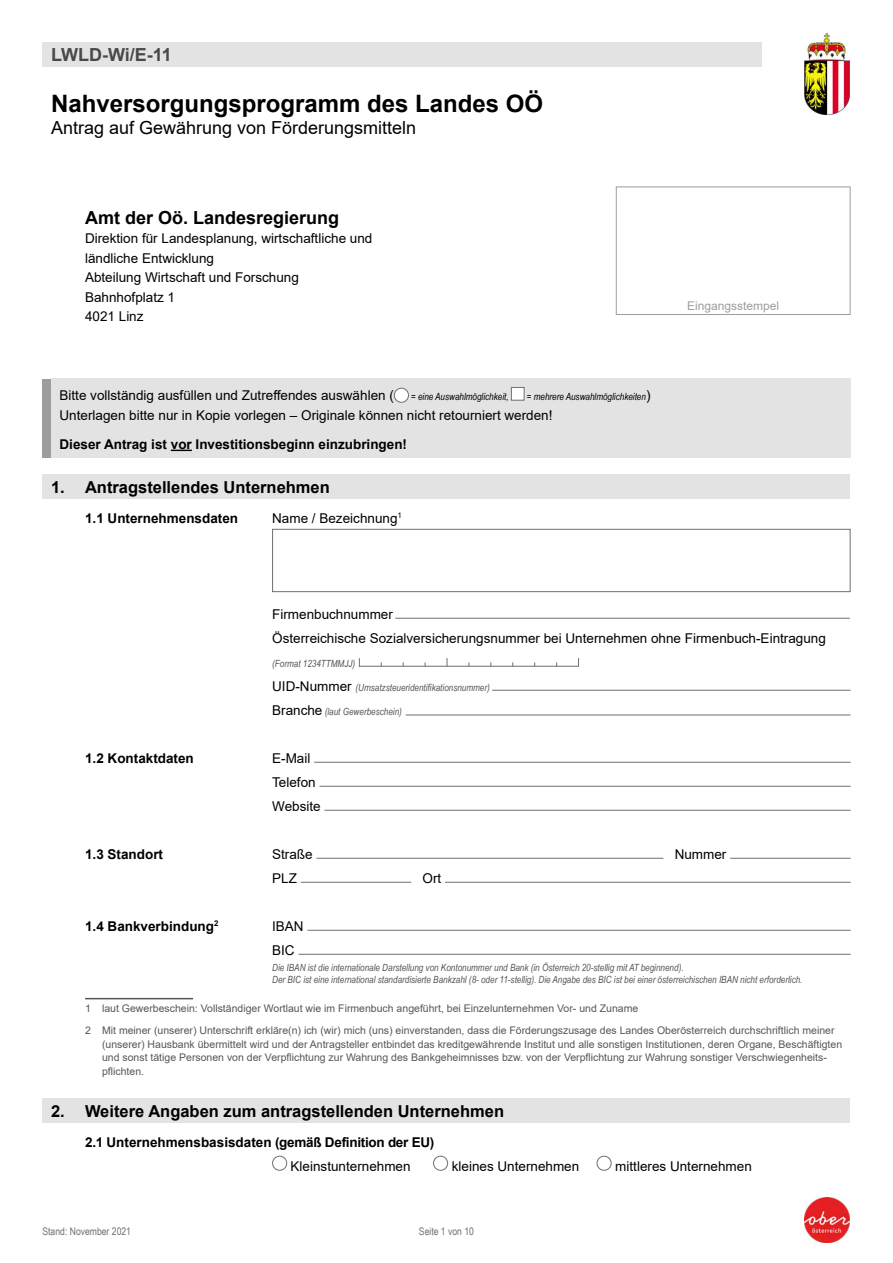
<style>
.page{position:relative;width:893px;height:1263px;background:#fff}
.page>*{position:absolute;margin:0;border:0;box-sizing:border-box;transform-origin:0 0}
.Formularkopf_H1_Formulartitel{font:700 24px "Arial";color:#000}
.Formularkopf_H1_Formulartitel-2{font:18px "Arial";color:#000}
.Formularkopf_P_Adresse{font:700 18px "Arial";color:#000}
.Formularkopf_P_Formularnummer{font:700 18px "Arial";letter-spacing:-.01em;color:#494948}
.Formularabschnitt_H2{font:700 16.5px "Arial";color:#000}
.Formularabschnitt_P_Text{font:13.5px/24px "Arial";color:#000}
.Formularabschnitt_P_Text-2{font:700 13.5px/24px "Arial";color:#000}
.Formularkopf_P_Allgemeine_Infos{font:13.5px "Arial";color:#000}
.Formularkopf_P_Adresse-2{font:13.5px/19.5px "Arial";color:#000}
.Formularkopf_P_Allgemeine_Infos-2{font:700 13.5px "Arial";color:#000}
.t1{font:12px "Arial";color:#9c9d9d}
.AUT_Fußnote{font:10.5px/13.5px "Arial";color:#565656}
.Formularkopf_P_Aktueller_Stand{font:10.5px "Arial Narrow";color:#6f6f6e}
.Formularabschnitt_P_Text-3{font:italic 9.9px/11.9px "Arial Narrow";color:#565656}
.Formularkopf_P_Allgemeine_Infos-3{font:italic 9.9px "Arial Narrow";color:#000}
.s1{font-family:"Arial";font-style:normal;font-size:13.5px}
.s2{font-family:"Arial";font-style:normal;font-size:13.5px;color:#000}
.s3{font-weight:400}
</style>
<div class="page">
<div style="left:616px;top:187px;width:234px;height:128px;border:1px solid #9c9d9d"></div>
<div style="left:43px;top:43px;width:719px;height:24px;background:#e3e3e3"></div>
<div style="left:51px;top:379px;width:799px;height:32px;background:#e3e3e3"></div>
<div style="left:51px;top:397px;width:799px;height:34px;background:#e3e3e3"></div>
<div style="left:51px;top:426px;width:799px;height:31px;background:#e3e3e3"></div>
<svg style="left:171px;top:450px;width:21px;height:1px"></svg>
<hr style="left:85px;top:998px;width:108px;height:1px;background:#565656">
<div style="left:43px;top:475px;width:807px;height:24px;background:#e3e3e3"></div>
<div style="left:43px;top:1099px;width:807px;height:24px;background:#e3e3e3"></div>
<img style="left:805px;top:34px;width:45px;height:81px">
<img style="left:805px;top:1198px;width:45px;height:45px">
<div style="left:394px;top:388px;width:14px;height:14px;background:#fff;border-radius:50%"></div>
<div style="left:394px;top:388px;width:15px;height:15px;border:1px solid #6f6f6e;border-radius:50%"></div>
<div style="left:511px;top:387px;width:13px;height:14px;background:#fff;border:1px solid #6f6f6e"></div>
<div style="left:272px;top:529px;width:578px;height:63px;border:1px solid #6f6f6e"></div>
<hr style="left:395px;top:618px;width:455px;height:1px;background:#6f6f6e">
<hr style="left:359px;top:666px;width:220px;height:1px;background:#6f6f6e">
<hr style="left:492px;top:690px;width:358px;height:1px;background:#6f6f6e">
<hr style="left:406px;top:715px;width:444px;height:1px;background:#6f6f6e">
<hr style="left:314px;top:762px;width:536px;height:1px;background:#6f6f6e">
<hr style="left:319px;top:786px;width:531px;height:1px;background:#6f6f6e">
<hr style="left:324px;top:810px;width:526px;height:1px;background:#6f6f6e">
<hr style="left:316px;top:858px;width:347px;height:1px;background:#6f6f6e">
<hr style="left:730px;top:858px;width:120px;height:1px;background:#6f6f6e">
<hr style="left:301px;top:882px;width:110px;height:1px;background:#6f6f6e">
<hr style="left:445px;top:882px;width:405px;height:1px;background:#6f6f6e">
<hr style="left:307px;top:930px;width:543px;height:1px;background:#6f6f6e">
<hr style="left:298px;top:954px;width:552px;height:1px;background:#6f6f6e">
<div style="left:272px;top:1156px;width:15px;height:15px;border:1px solid #6f6f6e;border-radius:50%"></div>
<div style="left:433px;top:1156px;width:15px;height:15px;border:1px solid #6f6f6e;border-radius:50%"></div>
<div style="left:597px;top:1156px;width:14px;height:15px;border:1px solid #6f6f6e;border-radius:50%"></div>
<p class="Formularkopf_P_Formularnummer" style="left:51px;top:42px;width:122px">LWLD-Wi/E-11</p>
<h1 class="Formularkopf_H1_Formulartitel" style="left:51px;top:87px;width:494px">Nahversorgungsprogramm des Landes OÖ</h1>
<h1 class="Formularkopf_H1_Formulartitel-2" style="left:51px;top:115px;width:367px">Antrag auf Gewährung von Förderungsmitteln</h1>
<p class="Formularkopf_P_Adresse" style="left:85px;top:205px;width:256px">Amt der Oö. Landesregierung</p>
<p class="Formularkopf_P_Adresse-2" style="left:85px;top:228px;width:289px">Direktion für Landesplanung, wirtschaftliche und ländliche Entwicklung<br>Abteilung Wirtschaft und Forschung<br>Bahnhofplatz 1<br>4021 Linz</p>
<p class="Formularkopf_P_Allgemeine_Infos" style="left:60px;top:385px;width:336px">Bitte vollständig ausfüllen und Zutreffendes auswählen (</p>
<p class="Formularkopf_P_Allgemeine_Infos-3" style="left:411px;top:389px;width:99px">= eine Auswahlmöglichkeit,</p>
<p class="Formularkopf_P_Allgemeine_Infos-3" style="left:527px;top:389px;width:125px">= mehrere Auswahlmöglichkeiten<span class="s1">)</span></p>
<p class="Formularkopf_P_Allgemeine_Infos" style="left:60px;top:406px;width:494px">Unterlagen bitte nur in Kopie vorlegen – Originale können nicht retourniert werden!</p>
<p class="Formularkopf_P_Allgemeine_Infos-2" style="left:60px;top:435px;width:349px">Dieser Antrag ist vor Investitionsbeginn einzubringen!</p>
<h2 class="Formularabschnitt_H2" style="left:51px;top:475px;width:280px">1. Antragstellendes Unternehmen</h2>
<p class="Formularabschnitt_P_Text-2" style="left:85px;top:506px;width:155px">1.1 Unternehmensdaten</p>
<p class="Formularabschnitt_P_Text" style="left:272px;top:506px;width:131px">Name / Bezeichnung<sup>1</sup></p>
<p class="t1" style="left:687px;top:297px;width:94px">Eingangsstempel</p>
<p class="Formularabschnitt_P_Text" style="left:272px;top:602px;width:555px">Firmenbuchnummer<br>Österreichische Sozialversicherungsnummer bei Unternehmen ohne Firmenbuch-Eintragung</p>
<p class="Formularabschnitt_P_Text-3" style="left:272px;top:657px;width:84px">(Format 1234TTMMJJ)</p>
<p class="Formularabschnitt_P_Text-3" style="left:272px;top:681px;width:219px"><span class="s2">UID-Nummer</span> (Umsatzsteueridentifikationsnummer)</p>
<p class="Formularabschnitt_P_Text-3" style="left:272px;top:705px;width:131px"><span class="s2">Branche</span> (laut Gewerbeschein)</p>
<p class="Formularabschnitt_P_Text-2" style="left:85px;top:746px;width:110px">1.2 Kontaktdaten</p>
<p class="Formularabschnitt_P_Text" style="left:272px;top:746px;width:50px">E-Mail<br>Telefon<br>Website</p>
<p class="Formularabschnitt_P_Text-2" style="left:85px;top:842px;width:80px">1.3 Standort</p>
<p class="Formularabschnitt_P_Text" style="left:272px;top:842px;width:42px">Straße</p>
<p class="Formularabschnitt_P_Text" style="left:675px;top:842px;width:53px">Nummer</p>
<p class="Formularabschnitt_P_Text" style="left:272px;top:866px;width:26px">PLZ</p>
<p class="Formularabschnitt_P_Text" style="left:423px;top:866px;width:20px">Ort</p>
<p class="Formularabschnitt_P_Text-2" style="left:85px;top:914px;width:135px">1.4 Bankverbindung<sup>2</sup></p>
<p class="Formularabschnitt_P_Text" style="left:272px;top:914px;width:33px">IBAN<br>BIC</p>
<p class="Formularabschnitt_P_Text-3" style="left:272px;top:961px;width:532px">Die IBAN ist die internationale Darstellung von Kontonummer und Bank (in Österreich 20-stellig mit AT beginnend).<br>Der BIC ist eine international standardisierte Bankzahl (8- oder 11-stellig). Die Angabe des BIC ist bei einer österreichischen IBAN nicht erforderlich.</p>
<p class="AUT_Fußnote" style="left:85px;top:1002px;width:555px">1 laut Gewerbeschein: Vollständiger Wortlaut wie im Firmenbuch angeführt, bei Einzelunternehmen Vor- und Zuname</p>
<p class="AUT_Fußnote" style="left:102px;top:1024px;width:742px;text-indent:-17px">2 Mit meiner (unserer) Unterschrift erkläre(n) ich (wir) mich (uns) einverstanden, dass die Förderungszusage des Landes Oberösterreich durchschriftlich meiner (unserer) Hausbank übermittelt wird und der Antragsteller entbindet das kreditgewährende Institut und alle sonstigen Institutionen, deren Organe, Beschäftigten und sonst tätige Personen von der Verpflichtung zur Wahrung des Bankgeheimnisses bzw. von der Verpflichtung zur Wahrung sonstiger Verschwiegenheits&shy;pflichten.</p>
<h2 class="Formularabschnitt_H2" style="left:51px;top:1099px;width:455px">2. Weitere Angaben zum antragstellenden Unternehmen</h2>
<p class="Formularabschnitt_P_Text-2" style="left:291px;top:1130px;width:145px;text-indent:-205px">2.1 Unternehmensbasisdaten (gemäß Definition der EU)<br><span class="s3">Kleinstunternehmen</span></p>
<p class="Formularabschnitt_P_Text" style="left:452px;top:1154px;width:129px">kleines Unternehmen</p>
<p class="Formularabschnitt_P_Text" style="left:615px;top:1154px;width:138px">mittleres Unternehmen</p>
<p class="Formularkopf_P_Aktueller_Stand" style="left:43px;top:1223px;width:90px">Stand: November 2021</p>
<p class="Formularkopf_P_Aktueller_Stand" style="left:419px;top:1223px;width:57px">Seite 1 von 10</p>
</div>
